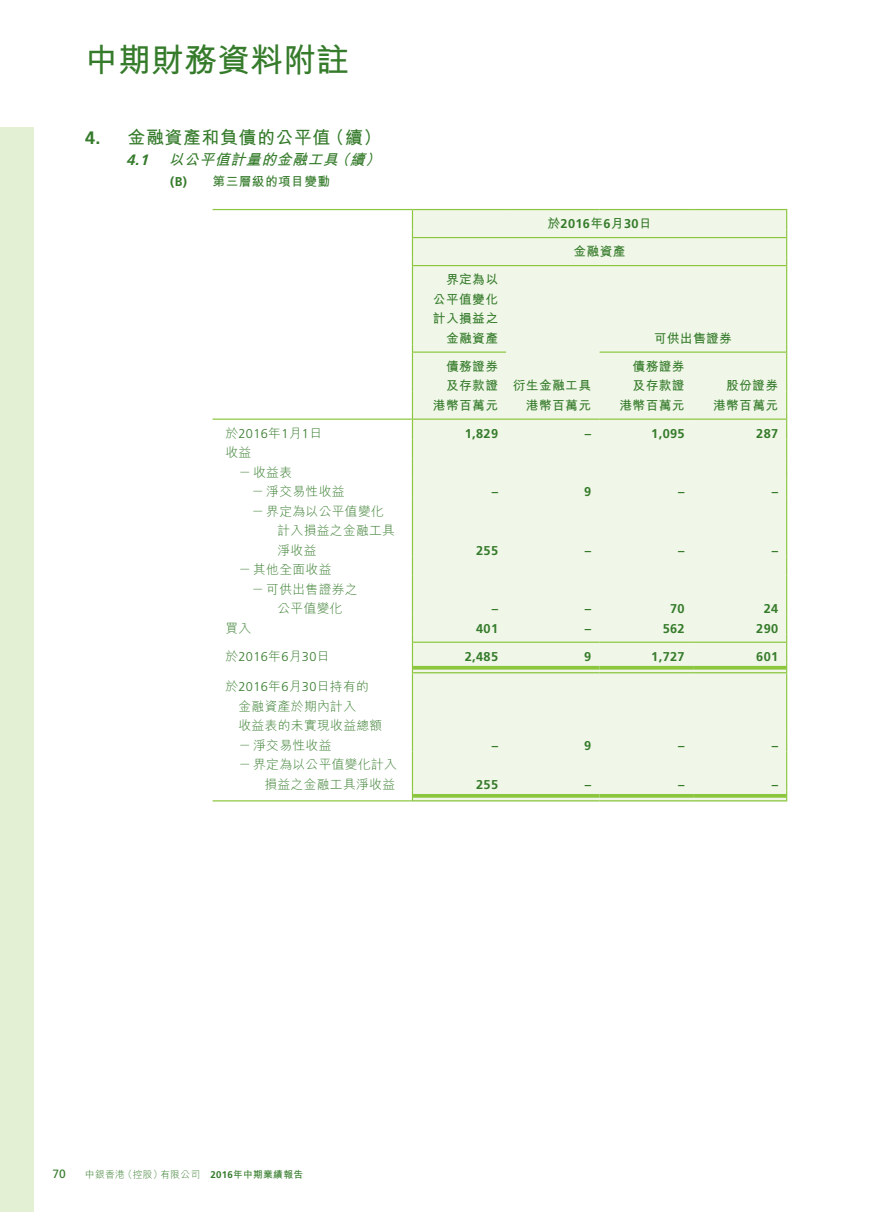
<style>
.page{position:relative;width:893px;height:1212px;background:#fff}
.page>*{position:absolute;margin:0;border:0;box-sizing:border-box;transform-origin:0 0}
.t1{font:700 33px "M Hei HK";color:#357b2b}
.t2{font:700 18px "M Hei HK";letter-spacing:.03em;color:#357b2b}
.t3{font:italic 700 15px "M Hei HK";color:#357b2b}
.t4{font:300 12.75px/19.5px "M Hei HK";letter-spacing:.03em;color:#357b2b}
.t5{font:700 12.75px/19.5px "M Hei HK";letter-spacing:.03em;color:#357b2b}
.t6{font:700 12.75px "Frutiger LT Std";letter-spacing:.03em;color:#357b2b}
.t7{font:300 12.75px "Frutiger LT Std";letter-spacing:.03em;color:#357b2b}
.t8{font:12px "Frutiger LT Std";color:#357b2b}
.t9{font:300 9.75px "M Hei HK";letter-spacing:.03em;color:#357b2b}
.s1{font-family:"Frutiger LT Std"}
.s2{font-family:"M Hei HK"}
.s3{font-family:"Frutiger LT Std";font-weight:700}
.s4{font-weight:700}
</style>
<div class="page">
<div style="left:0;top:128px;width:34px;height:1084px;background:#e4f0d4"></div>
<div style="left:413px;top:210px;width:373px;height:590px;background:#f1f7e8"></div>
<hr style="left:213px;top:209px;width:199px;height:1px;background:#8bc63e">
<hr style="left:412px;top:209px;width:94px;height:1px;background:#8bc63e">
<hr style="left:506px;top:209px;width:94px;height:1px;background:#8bc63e">
<hr style="left:600px;top:209px;width:93px;height:1px;background:#8bc63e">
<hr style="left:693px;top:209px;width:94px;height:1px;background:#8bc63e">
<svg style="left:786px;top:210px;width:1px;height:56px"></svg>
<hr style="left:786px;top:266px;width:1px;height:78px;background:#8bc63e">
<hr style="left:786px;top:353px;width:1px;height:39px;background:#8bc63e">
<svg style="left:786px;top:392px;width:1px;height:106px"></svg>
<hr style="left:786px;top:498px;width:1px;height:58px;background:#8bc63e">
<svg style="left:786px;top:556px;width:1px;height:20px"></svg>
<hr style="left:786px;top:576px;width:1px;height:39px;background:#8bc63e">
<svg style="left:786px;top:615px;width:1px;height:58px"></svg>
<hr style="left:786px;top:673px;width:1px;height:59px;background:#8bc63e">
<svg style="left:786px;top:732px;width:1px;height:19px"></svg>
<hr style="left:786px;top:751px;width:1px;height:39px;background:#8bc63e">
<svg style="left:412px;top:210px;width:1px;height:56px"></svg>
<hr style="left:412px;top:266px;width:1px;height:78px;background:#8bc63e">
<hr style="left:412px;top:353px;width:1px;height:39px;background:#8bc63e">
<svg style="left:412px;top:392px;width:1px;height:106px"></svg>
<hr style="left:412px;top:498px;width:1px;height:58px;background:#8bc63e">
<svg style="left:412px;top:556px;width:1px;height:20px"></svg>
<hr style="left:412px;top:576px;width:1px;height:39px;background:#8bc63e">
<svg style="left:412px;top:615px;width:1px;height:58px"></svg>
<hr style="left:412px;top:673px;width:1px;height:59px;background:#8bc63e">
<svg style="left:412px;top:732px;width:1px;height:19px"></svg>
<hr style="left:412px;top:751px;width:1px;height:39px;background:#8bc63e">
<hr style="left:413px;top:237px;width:373px;height:1px;background:#8bc63e">
<hr style="left:413px;top:265px;width:373px;height:1px;background:#8bc63e">
<hr style="left:413px;top:351px;width:93px;height:2px;background:#8bc63e">
<hr style="left:600px;top:351px;width:186px;height:2px;background:#8bc63e">
<hr style="left:213px;top:418px;width:199px;height:2px;background:#8bc63e">
<hr style="left:413px;top:418px;width:93px;height:2px;background:#8bc63e">
<hr style="left:506px;top:418px;width:94px;height:2px;background:#8bc63e">
<hr style="left:600px;top:418px;width:93px;height:2px;background:#8bc63e">
<hr style="left:693px;top:418px;width:93px;height:2px;background:#8bc63e">
<hr style="left:413px;top:642px;width:93px;height:1px;background:#8bc63e">
<hr style="left:506px;top:642px;width:94px;height:1px;background:#8bc63e">
<hr style="left:600px;top:642px;width:93px;height:1px;background:#8bc63e">
<hr style="left:693px;top:642px;width:93px;height:1px;background:#8bc63e">
<svg style="left:413px;top:666px;width:93px;height:4px"></svg>
<hr style="left:413px;top:672px;width:93px;height:1px;background:#8bc63e">
<svg style="left:506px;top:666px;width:94px;height:4px"></svg>
<hr style="left:506px;top:672px;width:94px;height:1px;background:#8bc63e">
<svg style="left:600px;top:666px;width:93px;height:4px"></svg>
<hr style="left:600px;top:672px;width:93px;height:1px;background:#8bc63e">
<svg style="left:693px;top:666px;width:93px;height:4px"></svg>
<hr style="left:693px;top:672px;width:93px;height:1px;background:#8bc63e">
<hr style="left:213px;top:800px;width:199px;height:1px;background:#8bc63e">
<svg style="left:413px;top:794px;width:93px;height:4px"></svg>
<hr style="left:413px;top:800px;width:93px;height:1px;background:#8bc63e">
<svg style="left:506px;top:794px;width:94px;height:4px"></svg>
<hr style="left:506px;top:800px;width:94px;height:1px;background:#8bc63e">
<svg style="left:600px;top:794px;width:93px;height:4px"></svg>
<hr style="left:600px;top:800px;width:93px;height:1px;background:#8bc63e">
<svg style="left:693px;top:794px;width:93px;height:4px"></svg>
<hr style="left:693px;top:800px;width:93px;height:1px;background:#8bc63e">
<h1 class="t1" style="left:85px;top:36px;width:265px">中期財務資料附註</h1>
<h2 class="t2" style="left:85px;top:124px;width:298px"><span class="s1">4.</span> 金融資產和負債的公平值（續）</h2>
<p class="t3" style="left:126px;top:149px;width:261px"><span class="s1">4.1</span> 以公平值計量的金融工具（續）</p>
<p class="t5" style="left:170px;top:171px;width:162px"><span class="s1">(B)</span> 第三層級的項目變動</p>
<p class="t5" style="left:433px;top:269px;width:67px;text-align:right">界定為以公平值變化計入損益之金融資產</p>
<p class="t6" style="left:547px;top:216px;width:106px"><span class="s2">於</span>2016<span class="s2">年</span>6<span class="s2">月</span>30<span class="s2">日</span></p>
<p class="t5" style="left:573px;top:241px;width:54px">金融資產</p>
<p class="t5" style="left:654px;top:327px;width:80px">可供出售證券</p>
<p class="t5" style="left:446px;top:355px;width:147px">債務證券<br>及存款證 衍生金融工具</p>
<p class="t5" style="left:632px;top:355px;width:54px">債務證券及存款證</p>
<p class="t5" style="left:726px;top:375px;width:54px">股份證券</p>
<p class="t5" style="left:433px;top:394px;width:67px">港幣百萬元</p>
<p class="t5" style="left:526px;top:394px;width:67px">港幣百萬元</p>
<p class="t5" style="left:619px;top:394px;width:67px">港幣百萬元</p>
<p class="t5" style="left:713px;top:394px;width:67px">港幣百萬元</p>
<p class="t7" style="left:225px;top:426px;width:98px"><span class="s2">於</span>2016<span class="s2">年</span>1<span class="s2">月</span>1<span class="s2">日</span></p>
<p class="t6" style="left:465px;top:426px;width:35px">1,829</p>
<p class="t6" style="left:585px;top:426px;width:8px">–</p>
<p class="t6" style="left:651px;top:426px;width:35px">1,095</p>
<p class="t6" style="left:756px;top:426px;width:23px">287</p>
<p class="t4" style="left:225px;top:442px;width:27px">收益</p>
<p class="t4" style="left:238px;top:462px;width:55px">－收益表</p>
<p class="t4" style="left:252px;top:481px;width:94px">－淨交易性收益</p>
<p class="t6" style="left:492px;top:484px;width:8px">–</p>
<p class="t6" style="left:584px;top:484px;width:9px">9</p>
<p class="t6" style="left:678px;top:484px;width:8px">–</p>
<p class="t6" style="left:772px;top:484px;width:8px">–</p>
<p class="t4" style="left:277px;top:501px;width:119px;text-indent:-26px">－界定為以公平值變化計入損益之金融工具淨收益</p>
<p class="t6" style="left:476px;top:543px;width:23px">255</p>
<p class="t6" style="left:585px;top:543px;width:8px">–</p>
<p class="t6" style="left:678px;top:543px;width:8px">–</p>
<p class="t6" style="left:772px;top:543px;width:8px">–</p>
<p class="t4" style="left:238px;top:559px;width:94px">－其他全面收益</p>
<p class="t4" style="left:252px;top:579px;width:108px">－可供出售證券之</p>
<p class="t4" style="left:277px;top:598px;width:67px">公平值變化</p>
<p class="t6" style="left:492px;top:601px;width:8px">–</p>
<p class="t6" style="left:585px;top:601px;width:8px">–</p>
<p class="t6" style="left:670px;top:601px;width:16px">70</p>
<p class="t6" style="left:764px;top:601px;width:16px">24</p>
<p class="t4" style="left:225px;top:618px;width:27px">買入</p>
<p class="t6" style="left:476px;top:621px;width:23px">401</p>
<p class="t6" style="left:585px;top:621px;width:8px">–</p>
<p class="t6" style="left:663px;top:621px;width:23px">562</p>
<p class="t6" style="left:756px;top:621px;width:23px">290</p>
<p class="t7" style="left:225px;top:649px;width:106px"><span class="s2">於</span>2016<span class="s2">年</span>6<span class="s2">月</span>30<span class="s2">日</span></p>
<p class="t6" style="left:465px;top:649px;width:35px">2,485</p>
<p class="t6" style="left:584px;top:649px;width:9px">9</p>
<p class="t6" style="left:651px;top:649px;width:35px">1,727</p>
<p class="t6" style="left:756px;top:649px;width:23px">601</p>
<p class="t4" style="left:238px;top:676px;width:145px;text-indent:-13px">於<span class="s1">2016</span>年<span class="s1">6</span>月<span class="s1">30</span>日持有的金融資產於期內計入<br>收益表的未實現收益總額－淨交易性收益</p>
<p class="t6" style="left:492px;top:738px;width:8px">–</p>
<p class="t6" style="left:584px;top:738px;width:9px">9</p>
<p class="t6" style="left:678px;top:738px;width:8px">–</p>
<p class="t6" style="left:772px;top:738px;width:8px">–</p>
<p class="t4" style="left:238px;top:754px;width:160px;text-align:right">－界定為以公平值變化計入損益之金融工具淨收益</p>
<p class="t6" style="left:476px;top:777px;width:23px">255</p>
<p class="t6" style="left:585px;top:777px;width:8px">–</p>
<p class="t6" style="left:678px;top:777px;width:8px">–</p>
<p class="t6" style="left:772px;top:777px;width:8px">–</p>
<p class="t8" style="left:52px;top:1167px;width:15px">70</p>
<p class="t9" style="left:85px;top:1168px;width:220px">中銀香港（控股）有限公司 <span class="s3">2016</span><span class="s4">年中期業績報告</span></p>
</div>
